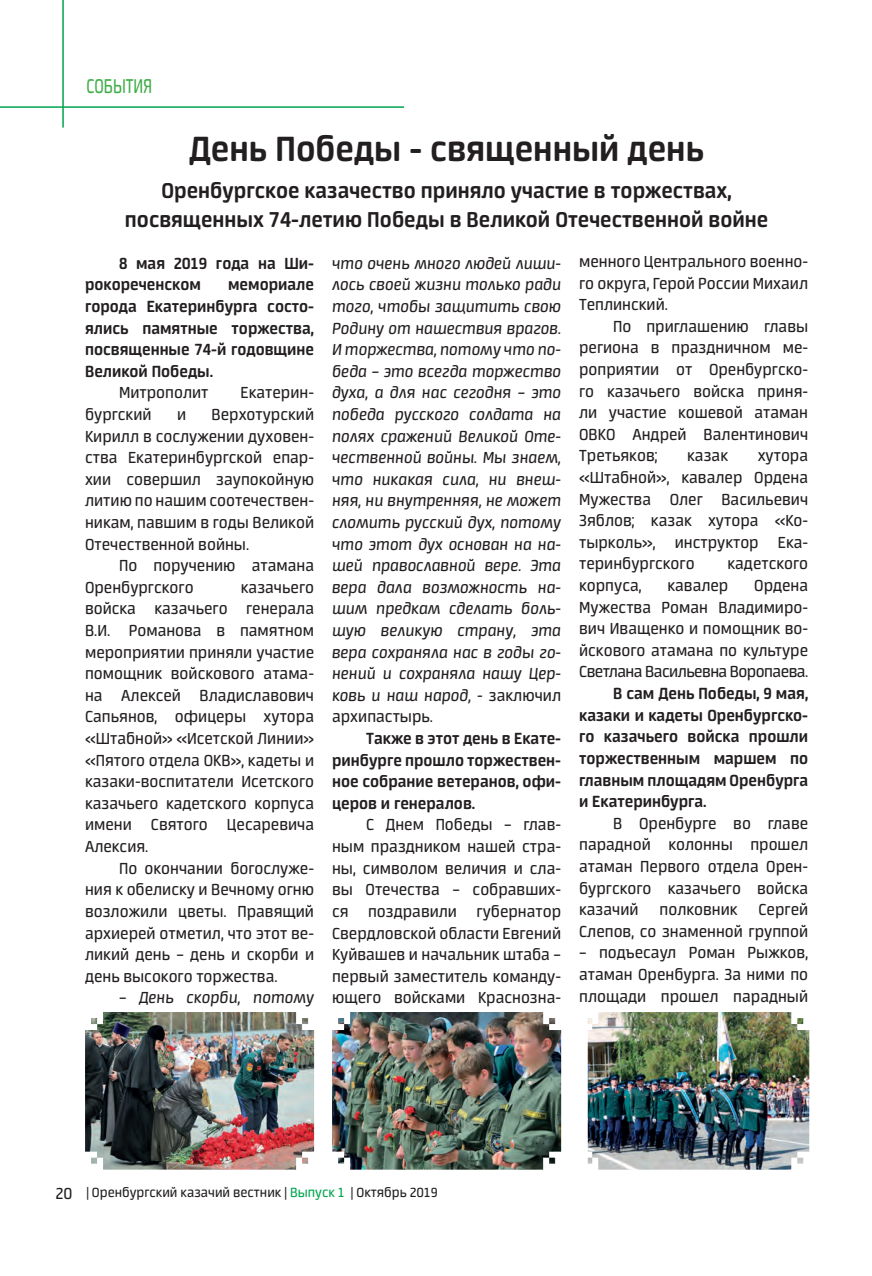
<style>
.page{position:relative;width:872px;height:1276px;background:#fff}
.page>*{position:absolute;margin:0;border:0;box-sizing:border-box;transform-origin:0 0}
.овко_заголовок_больш{font:700 39px "Neuron";color:#231f20}
.овко_заголовок_средн{font:700 24px/28.8px "Neuron";color:#231f20;text-align:center}
.t1{font:22.5px "Neuron";color:#40ae49;scale:.8 1}
.овко_абзац{font:18px/21.6px "Neuron";color:#231f20;text-align:justify}
.овко_абзац-2{font:italic 18px/21.6px "Neuron";color:#231f20;text-align:justify}
.овко_абзац-3{font:700 18px/21.6px "Neuron";color:#231f20;text-align:justify}
.t2{font:15px "Neuron";color:#231f20}
.s1{font-style:normal}
.s2{font-size:18px}
.s3{color:#00a54f}
</style>
<div class="page">
<hr style="left:62px;top:0;width:2px;height:128px;background:#00a54f">
<hr style="left:0;top:106px;width:404px;height:2px;background:#00a54f">
<img style="left:85px;top:1012px;width:229px;height:157px">
<img style="left:332px;top:1012px;width:229px;height:157px">
<img style="left:588px;top:1012px;width:221px;height:157px">
<p class="t1" style="left:86px;top:73px;width:84px">СОБЫТИЯ</p>
<p class="овко_заголовок_больш" style="left:189px;top:127px;width:516px">День Победы - cвященный день</p>
<p class="овко_заголовок_средн" style="left:125px;top:176px;width:645px">Оренбургское казачество приняло участие в торжествах, посвященных 74-летию Победы в Великой Отечественной войне</p>
<p class="овко_абзац-3" style="left:85px;top:252px;width:230px;text-indent:34px">8 мая 2019 года на Ши&shy;рокореченском</p>
<p class="овко_абзац-3" style="left:85px;top:274px;width:230px;text-indent:143px">мемориале города Екатеринбурга состо&shy;ялись памятные торжества, посвященные 74-й годовщине Великой Победы.</p>
<p class="овко_абзац" style="left:119px;top:382px;width:91px">Митрополит</p>
<p class="овко_абзац" style="left:241px;top:382px;width:75px">Екатерин-</p>
<p class="овко_абзац" style="left:85px;top:403px;width:68px">бургский</p>
<p class="овко_абзац" style="left:177px;top:403px;width:11px">и</p>
<p class="овко_абзац" style="left:85px;top:403px;width:230px;text-indent:126px">Верхотурский Кирилл в сослужении духовен&shy;ства Екатеринбургской епар&shy;хии совершил заупокойную литию по нашим соотечествен&shy;никам, павшим в годы Великой Отечественной войны.</p>
<p class="овко_абзац" style="left:85px;top:555px;width:230px;text-indent:34px">По поручению атамана<br>Оренбургского</p>
<p class="овко_абзац" style="left:85px;top:576px;width:230px;text-indent:156px">казачьего войска казачьего генерала В.И. Романова в памятном мероприятии приняли участие помощник войскового атама&shy;на Алексей Владиславович Сапьянов, офицеры хутора «Штабной» «Исетской Линии» «Пятого отдела ОКВ», кадеты и казаки-воспитатели Исетского казачьего кадетского корпуса имени Святого Цесаревича Алексия.</p>
<p class="овко_абзац" style="left:85px;top:857px;width:230px;text-indent:34px">По окончании богослуже&shy;ния к обелиску и Вечному огню возложили цветы. Правящий архиерей отметил, что этот ве&shy;ликий день – день и скорби и день высокого торжества.</p>
<p class="овко_абзац-2" style="left:119px;top:987px;width:196px">– День скорби, потому</p>
<p class="овко_абзац-2" style="left:332px;top:252px;width:230px">что очень много людей лиши&shy;лось своей жизни только ради того, чтобы защитить свою Родину от нашествия врагов.<br>И торжества, потому что по&shy;беда – это всегда торжество духа, а для нас сегодня – это победа русского солдата на полях сражений Великой Оте&shy;чественной войны. Мы знаем, что никакая сила, ни внеш&shy;няя, ни внутренняя, не может сломить русский дух, потому что этот дух основан на на&shy;шей православной вере. Эта вера дала возможность на&shy;шим предкам сделать боль&shy;шую великую страну, эта вера сохраняла нас в годы го&shy;нений и сохраняла нашу Цер&shy;ковь и наш народ, <span class="s1">- заключил архипастырь.</span></p>
<p class="овко_абзац-3" style="left:332px;top:727px;width:230px;text-indent:34px">Также в этот день в Екате&shy;ринбурге прошло торжествен&shy;ное собрание ветеранов, офи&shy;церов и генералов.</p>
<p class="овко_абзац" style="left:332px;top:814px;width:230px;text-indent:34px">С Днем Победы – глав&shy;ным праздником нашей стра&shy;ны, символом величия и сла&shy;вы Отечества – собравших&shy;ся поздравили губернатор Свердловской области Евгений Куйвашев и начальник штаба – первый заместитель команду&shy;ющего войсками Краснозна-</p>
<p class="овко_абзац" style="left:579px;top:251px;width:230px">менного Центрального военно&shy;го округа, Герой России Михаил Теплинский.</p>
<p class="овко_абзац" style="left:579px;top:315px;width:230px;text-indent:34px">По приглашению главы региона в праздничном ме&shy;роприятии от Оренбургско&shy;го казачьего войска приня&shy;ли участие кошевой атаман ОВКО Андрей Валентинович Третьяков;</p>
<p class="овко_абзац" style="left:579px;top:445px;width:230px;text-indent:178px">хутора «Штабной», кавалер Ордена Мужества Олег Васильевич Зяблов; казак хутора «Ко&shy;тырколь», инструктор Ека&shy;теринбургского</p>
<p class="овко_абзац" style="left:687px;top:445px;width:42px">казак</p>
<p class="овко_абзац" style="left:727px;top:553px;width:82px">кадетского</p>
<p class="овко_абзац" style="left:579px;top:575px;width:230px;text-indent:175px">Ордена Мужества Роман Владимиро&shy;вич Иващенко и помощник во&shy;йскового атамана по культуре Светлана Васильевна Воропаева.</p>
<p class="овко_абзац-3" style="left:579px;top:682px;width:230px;text-indent:34px">В сам День Победы, 9 мая, казаки и кадеты Оренбургско&shy;го казачьего войска прошли торжественным маршем по главным площадям Оренбурга и Екатеринбурга.</p>
<p class="овко_абзац" style="left:579px;top:812px;width:230px;text-indent:34px">В Оренбурге во главе парадной колонны прошел атаман Первого отдела Орен&shy;бургского казачьего войска казачий полковник Сергей Слепов, со знаменной группой</p>
<p class="овко_абзац" style="left:579px;top:942px;width:230px">– подъесаул Роман Рыжков, атаман Оренбурга. За ними по площади прошел парадный</p>
<p class="овко_абзац" style="left:579px;top:575px;width:64px">корпуса,</p>
<p class="овко_абзац" style="left:667px;top:575px;width:62px">кавалер</p>
<p class="t2" style="left:55px;top:1184px;width:384px"><span class="s2">20</span> | Оренбургский казачий вестник | <span class="s3">Выпуск 1</span> | Октябрь 2019</p>
</div>
